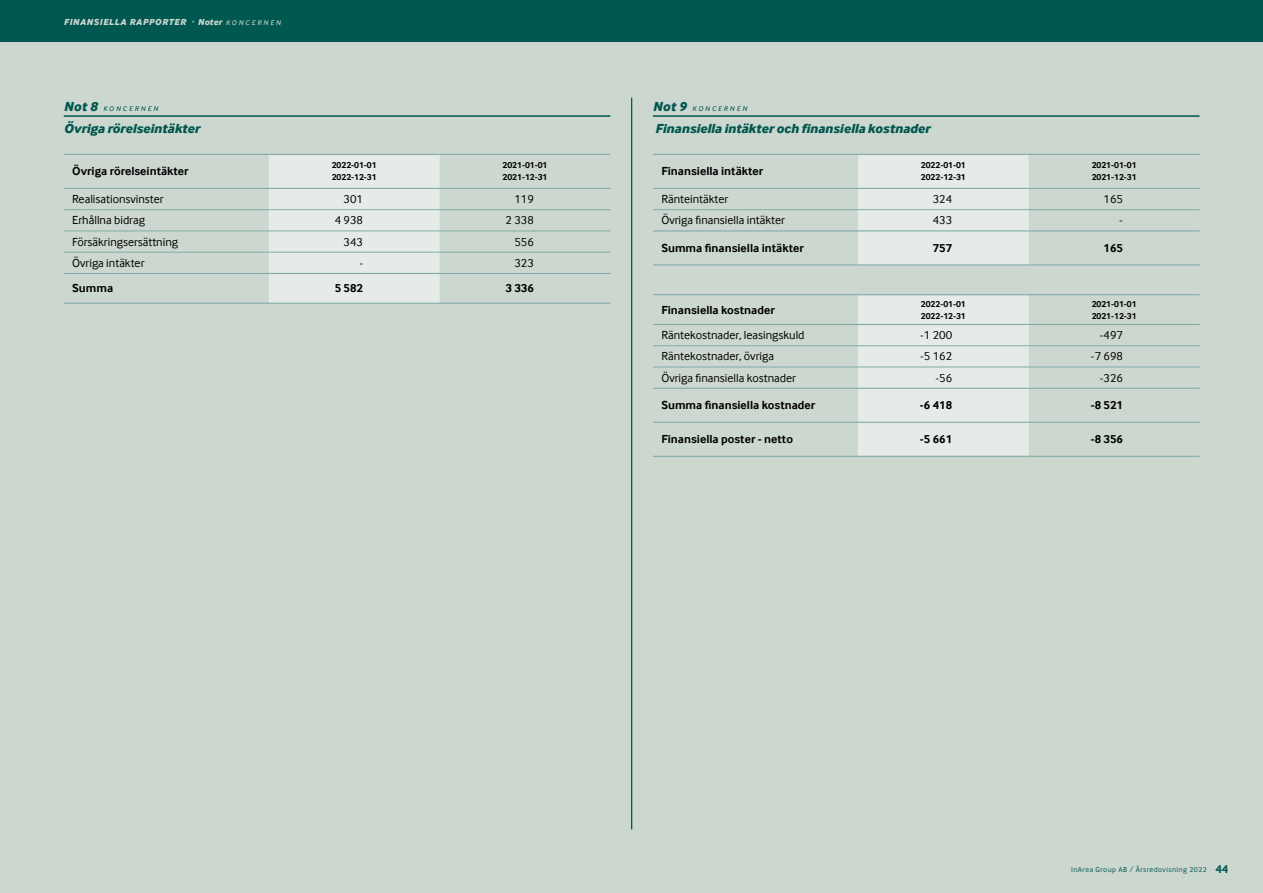
<style>
.page{position:relative;width:1263px;height:893px;background:#ccd7cf}
.page>*{position:absolute;margin:0;border:0;box-sizing:border-box;transform-origin:0 0}
.InA_Not_rubrik___BAK{font:italic 800 13.5px "Inter Face";color:#015850}
.InA_brödtext___BAK{font:12px "Inter Face";color:#000}
.InA_brödtext___BAK-2{font:700 12px "Inter Face";color:#000}
.TEST{font:12px "Inter Face";color:#000}
.InA_brödtext___BAK-3{font:700 9px "Inter Face";color:#000}
.InArea_brödtext{font:italic 800 9px "Inter Face";letter-spacing:.08em;color:#ccd7cf}
.InA_Not_nr___BAK{font:italic 9px "Inter Face";letter-spacing:.215em;color:#015850}
.t1{font:7.5px "Inter Face";letter-spacing:.06em;color:#015850}
.s1{font-weight:400}
.s2{font-weight:800;font-size:13.5px}
.s3{font-weight:700;font-size:12px}
</style>
<div class="page">
<div style="left:0;top:0;width:1263px;height:42px;background:#015850"></div>
<hr style="left:64px;top:115px;width:546px;height:2px;background:#015850">
<div style="left:269px;top:155px;width:171px;height:148px;background:#e6ebe7"></div>
<hr style="left:64px;top:209px;width:205px;height:1px;background:#80aca8">
<hr style="left:269px;top:209px;width:171px;height:1px;background:#80aca8">
<hr style="left:440px;top:209px;width:170px;height:1px;background:#80aca8">
<hr style="left:64px;top:231px;width:205px;height:1px;background:#80aca8">
<hr style="left:269px;top:231px;width:171px;height:1px;background:#80aca8">
<hr style="left:440px;top:231px;width:170px;height:1px;background:#80aca8">
<hr style="left:64px;top:252px;width:205px;height:1px;background:#80aca8">
<hr style="left:269px;top:252px;width:171px;height:1px;background:#80aca8">
<hr style="left:440px;top:252px;width:170px;height:1px;background:#80aca8">
<hr style="left:64px;top:273px;width:205px;height:1px;background:#80aca8">
<hr style="left:269px;top:273px;width:171px;height:1px;background:#80aca8">
<hr style="left:440px;top:273px;width:170px;height:1px;background:#80aca8">
<hr style="left:64px;top:303px;width:205px;height:1px;background:#80aca8">
<hr style="left:269px;top:303px;width:171px;height:1px;background:#80aca8">
<hr style="left:440px;top:303px;width:170px;height:1px;background:#80aca8">
<hr style="left:64px;top:154px;width:205px;height:1px;background:#80aca8">
<hr style="left:269px;top:154px;width:171px;height:1px;background:#80aca8">
<hr style="left:440px;top:154px;width:170px;height:1px;background:#80aca8">
<hr style="left:64px;top:188px;width:205px;height:1px;background:#80aca8">
<hr style="left:269px;top:188px;width:171px;height:1px;background:#80aca8">
<hr style="left:440px;top:188px;width:170px;height:1px;background:#80aca8">
<hr style="left:653px;top:115px;width:546px;height:2px;background:#015850">
<svg style="left:858px;top:155px;width:171px;height:300px;background:#e2e8e3"></svg>
<hr style="left:653px;top:154px;width:205px;height:1px;background:#80aca8">
<hr style="left:858px;top:154px;width:171px;height:1px;background:#80aca8">
<hr style="left:1029px;top:154px;width:170px;height:1px;background:#80aca8">
<hr style="left:653px;top:294px;width:205px;height:1px;background:#80aca8">
<hr style="left:858px;top:294px;width:171px;height:1px;background:#80aca8">
<hr style="left:1029px;top:294px;width:170px;height:1px;background:#80aca8">
<hr style="left:653px;top:324px;width:205px;height:1px;background:#80aca8">
<hr style="left:858px;top:324px;width:171px;height:1px;background:#80aca8">
<hr style="left:1029px;top:324px;width:170px;height:1px;background:#80aca8">
<hr style="left:653px;top:388px;width:205px;height:1px;background:#80aca8">
<hr style="left:858px;top:388px;width:171px;height:1px;background:#80aca8">
<hr style="left:1029px;top:388px;width:170px;height:1px;background:#80aca8">
<hr style="left:653px;top:422px;width:205px;height:1px;background:#80aca8">
<hr style="left:858px;top:422px;width:171px;height:1px;background:#80aca8">
<hr style="left:1029px;top:422px;width:170px;height:1px;background:#80aca8">
<hr style="left:653px;top:456px;width:205px;height:1px;background:#80aca8">
<hr style="left:858px;top:456px;width:171px;height:1px;background:#80aca8">
<hr style="left:1029px;top:456px;width:170px;height:1px;background:#80aca8">
<hr style="left:653px;top:188px;width:205px;height:1px;background:#80aca8">
<hr style="left:858px;top:188px;width:171px;height:1px;background:#80aca8">
<hr style="left:1029px;top:188px;width:170px;height:1px;background:#80aca8">
<hr style="left:653px;top:209px;width:205px;height:1px;background:#80aca8">
<hr style="left:858px;top:209px;width:171px;height:1px;background:#80aca8">
<hr style="left:1029px;top:209px;width:170px;height:1px;background:#80aca8">
<hr style="left:653px;top:345px;width:205px;height:1px;background:#80aca8">
<hr style="left:858px;top:345px;width:171px;height:1px;background:#80aca8">
<hr style="left:1029px;top:345px;width:170px;height:1px;background:#80aca8">
<hr style="left:653px;top:367px;width:205px;height:1px;background:#80aca8">
<hr style="left:858px;top:367px;width:171px;height:1px;background:#80aca8">
<hr style="left:1029px;top:367px;width:170px;height:1px;background:#80aca8">
<hr style="left:653px;top:230px;width:205px;height:1px;background:#80aca8">
<hr style="left:858px;top:230px;width:171px;height:1px;background:#80aca8">
<hr style="left:1029px;top:230px;width:170px;height:1px;background:#80aca8">
<hr style="left:653px;top:264px;width:205px;height:1px;background:#80aca8">
<hr style="left:858px;top:264px;width:171px;height:1px;background:#80aca8">
<hr style="left:1029px;top:264px;width:170px;height:1px;background:#80aca8">
<hr style="left:631px;top:98px;width:1px;height:731px;background:#015850">
<p class="InArea_brödtext" style="left:64px;top:16px;width:218px">FINANSIELLA RAPPORTER · Noter <span class="s1">koncer nen</span></p>
<p class="InA_Not_nr___BAK" style="left:64px;top:103px;width:96px"><span class="s2">Not 8</span> koncernen</p>
<p class="InA_Not_rubrik___BAK" style="left:64px;top:121px;width:138px">Övriga rörelseintäkter</p>
<p class="InA_brödtext___BAK-2" style="left:72px;top:164px;width:118px">Övriga rörelseintäkter</p>
<p class="InA_brödtext___BAK-3" style="left:332px;top:160px;width:46px">2022-01-01</p>
<p class="InA_brödtext___BAK-3" style="left:332px;top:172px;width:46px">2022-12-31</p>
<p class="InA_brödtext___BAK-3" style="left:503px;top:160px;width:46px">2021-01-01</p>
<p class="InA_brödtext___BAK-3" style="left:503px;top:172px;width:46px">2021-12-31</p>
<p class="TEST" style="left:72px;top:192px;width:93px">Realisationsvinster</p>
<p class="InA_brödtext___BAK" style="left:344px;top:192px;width:21px">301</p>
<p class="InA_brödtext___BAK" style="left:514px;top:192px;width:21px">119</p>
<p class="InA_brödtext___BAK" style="left:72px;top:213px;width:74px">Erhållna bidrag</p>
<p class="InA_brödtext___BAK" style="left:335px;top:213px;width:30px">4 938</p>
<p class="InA_brödtext___BAK" style="left:505px;top:213px;width:30px">2 338</p>
<p class="InA_brödtext___BAK" style="left:72px;top:235px;width:107px">Försäkringsersättning</p>
<p class="InA_brödtext___BAK" style="left:344px;top:235px;width:21px">343</p>
<p class="InA_brödtext___BAK" style="left:514px;top:235px;width:21px">556</p>
<p class="InA_brödtext___BAK" style="left:72px;top:256px;width:74px">Övriga intäkter</p>
<p class="InA_brödtext___BAK" style="left:359px;top:256px;width:5px">-</p>
<p class="InA_brödtext___BAK" style="left:514px;top:256px;width:21px">323</p>
<p class="InA_brödtext___BAK-2" style="left:72px;top:281px;width:42px">Summa</p>
<p class="InA_brödtext___BAK-2" style="left:335px;top:281px;width:30px">5 582</p>
<p class="InA_brödtext___BAK-2" style="left:505px;top:281px;width:30px">3 336</p>
<p class="InA_Not_nr___BAK" style="left:653px;top:103px;width:96px"><span class="s2">Not 9</span> koncernen</p>
<p class="InA_Not_rubrik___BAK" style="left:655px;top:121px;width:276px">Finansiella intäkter och finansiella kostnader</p>
<p class="InA_brödtext___BAK-2" style="left:661px;top:164px;width:103px">Finansiella intäkter</p>
<p class="InA_brödtext___BAK-3" style="left:921px;top:160px;width:46px">2022-01-01</p>
<p class="InA_brödtext___BAK-3" style="left:921px;top:172px;width:46px">2022-12-31</p>
<p class="InA_brödtext___BAK-3" style="left:1092px;top:160px;width:46px">2021-01-01</p>
<p class="InA_brödtext___BAK-3" style="left:1092px;top:172px;width:46px">2021-12-31</p>
<p class="InA_brödtext___BAK" style="left:661px;top:192px;width:69px">Ränteintäkter</p>
<p class="InA_brödtext___BAK" style="left:933px;top:192px;width:21px">324</p>
<p class="InA_brödtext___BAK" style="left:1103px;top:192px;width:21px">165</p>
<p class="InA_brödtext___BAK" style="left:661px;top:213px;width:125px">Övriga finansiella intäkter</p>
<p class="InA_brödtext___BAK" style="left:933px;top:213px;width:21px">433</p>
<p class="InA_brödtext___BAK" style="left:1119px;top:213px;width:5px">-</p>
<p class="InA_brödtext___BAK-2" style="left:661px;top:241px;width:144px">Summa finansiella intäkter</p>
<p class="InA_brödtext___BAK-2" style="left:933px;top:241px;width:21px">757</p>
<p class="InA_brödtext___BAK-2" style="left:1103px;top:241px;width:21px">165</p>
<p class="InA_brödtext___BAK-2" style="left:661px;top:303px;width:115px">Finansiella kostnader</p>
<p class="InA_brödtext___BAK-3" style="left:921px;top:298px;width:46px">2022-01-01</p>
<p class="InA_brödtext___BAK-3" style="left:921px;top:310px;width:46px">2022-12-31</p>
<p class="InA_brödtext___BAK-3" style="left:1092px;top:298px;width:46px">2021-01-01</p>
<p class="InA_brödtext___BAK-3" style="left:1092px;top:310px;width:46px">2021-12-31</p>
<p class="InA_brödtext___BAK" style="left:661px;top:328px;width:145px">Räntekostnader, leasingskuld</p>
<p class="InA_brödtext___BAK" style="left:920px;top:328px;width:34px">-1 200</p>
<p class="InA_brödtext___BAK" style="left:1100px;top:328px;width:25px">-497</p>
<p class="InA_brödtext___BAK" style="left:661px;top:350px;width:114px">Räntekostnader, övriga</p>
<p class="InA_brödtext___BAK" style="left:920px;top:350px;width:34px">-5 162</p>
<p class="InA_brödtext___BAK" style="left:1091px;top:350px;width:34px">-7 698</p>
<p class="InA_brödtext___BAK" style="left:661px;top:371px;width:136px">Övriga finansiella kostnader</p>
<p class="InA_brödtext___BAK" style="left:935px;top:371px;width:18px">-56</p>
<p class="InA_brödtext___BAK" style="left:1100px;top:371px;width:25px">-326</p>
<p class="InA_brödtext___BAK-2" style="left:661px;top:398px;width:155px">Summa finansiella kostnader</p>
<p class="InA_brödtext___BAK-2" style="left:920px;top:398px;width:34px">-6 418</p>
<p class="InA_brödtext___BAK-2" style="left:1091px;top:398px;width:34px">-8 521</p>
<p class="InA_brödtext___BAK-2" style="left:661px;top:432px;width:133px">Finansiella poster - netto</p>
<p class="InA_brödtext___BAK-2" style="left:920px;top:432px;width:34px">-5 661</p>
<p class="InA_brödtext___BAK-2" style="left:1091px;top:432px;width:34px">-8 356</p>
<p class="t1" style="left:1071px;top:865px;width:159px">InArea Group AB / Årsredovisning 2022 <span class="s3">44</span></p>
</div>
